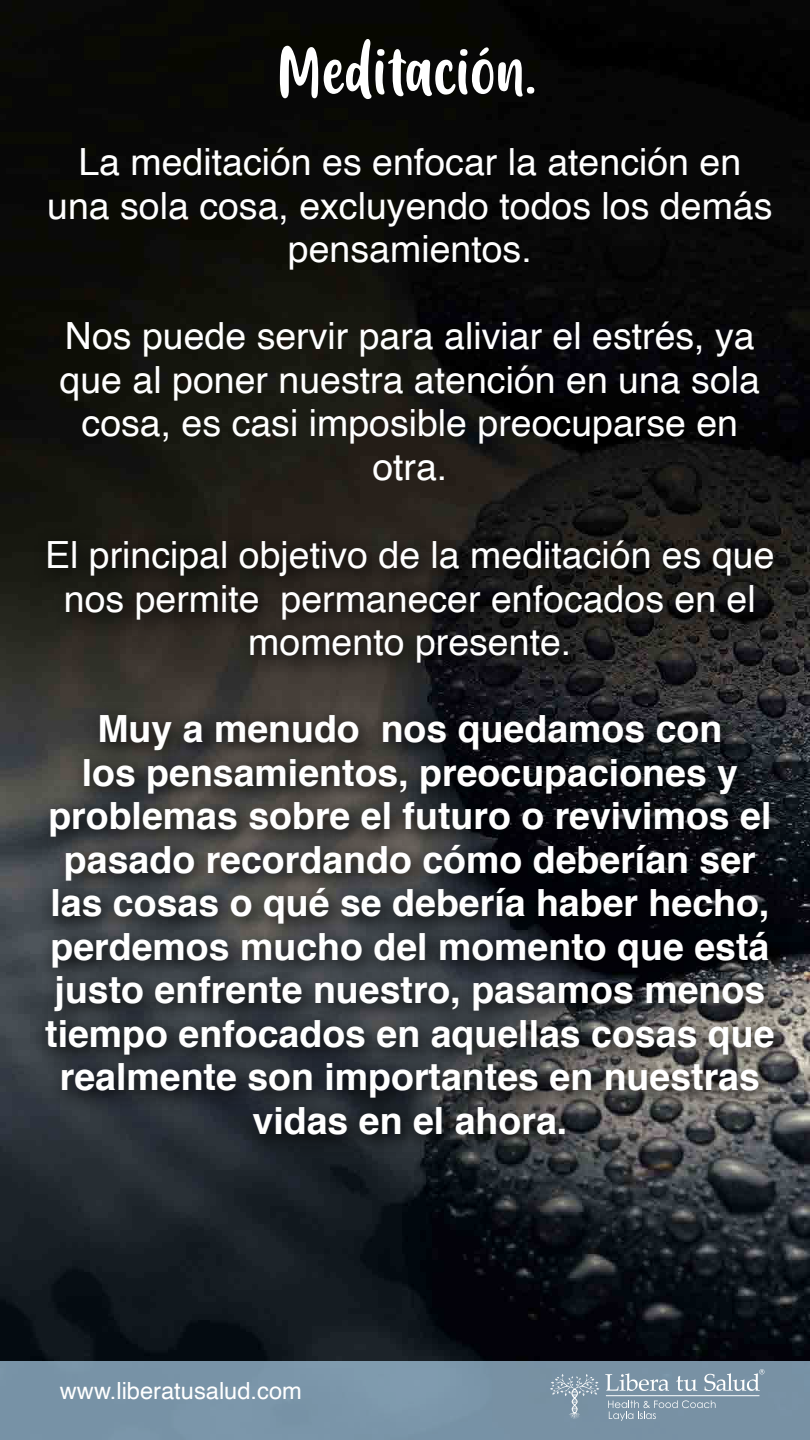
<style>
.page{position:relative;width:810px;height:1440px;background:#fff}
.page>*{position:absolute;margin:0;border:0;box-sizing:border-box;transform-origin:0 0}
.t1{font:69px "Friendly Schoolmates";color:#fff}
.t2{font:700 37.5px/43.5px "Helvetica";color:#fff;text-align:center}
.t3{font:37.5px/43.5px "Helvetica";color:#fff;text-align:center}
.t4{font:23.7px "Helvetica";color:#fff}
</style>
<div class="page">
<img style="left:0;top:0;width:810px;height:1361px">
<div style="left:0;top:1361px;width:810px;height:79px;background:#7892a6"></div>
<svg style="left:608px;top:1400px;width:108px;height:21px"></svg>
<svg style="left:605px;top:1373px;width:64px;height:18px"></svg>
<svg style="left:676px;top:1376px;width:21px;height:15px"></svg>
<svg style="left:550px;top:1374px;width:49px;height:45px"></svg>
<hr style="left:606px;top:1395px;width:153px;height:1px;background:#fff">
<svg style="left:704px;top:1369px;width:60px;height:22px"></svg>
<svg style="left:34px;top:529px;width:762px;height:628px;background:#2a2b2c"></svg>
<h1 class="t1" style="left:276px;top:34px;width:261px">Meditación.</h1>
<p class="t3" style="left:47px;top:141px;width:727px">La meditación es enfocar la atención en una sola cosa, excluyendo todos los demás pensamientos.</p>
<p class="t3" style="left:60px;top:315px;width:702px">Nos puede servir para aliviar el estrés, ya que al poner nuestra atención en una sola cosa, es casi imposible preocuparse en otra.</p>
<p class="t3" style="left:45px;top:534px;width:731px">El principal objetivo de la meditación es que nos permite permanecer enfocados en el momento presente.</p>
<p class="t2" style="left:45px;top:708px;width:731px">Muy a menudo nos quedamos con<br>los pensamientos, preocupaciones y problemas sobre el futuro o revivimos el pasado recordando cómo deberían ser las cosas o qué se debería haber hecho, perdemos mucho del momento que está justo enfrente nuestro, pasamos menos tiempo enfocados en aquellas cosas que realmente son importantes en nuestras vidas en el ahora.</p>
<p class="t4" style="left:60px;top:1373px;width:244px">www.liberatusalud.com</p>
</div>
